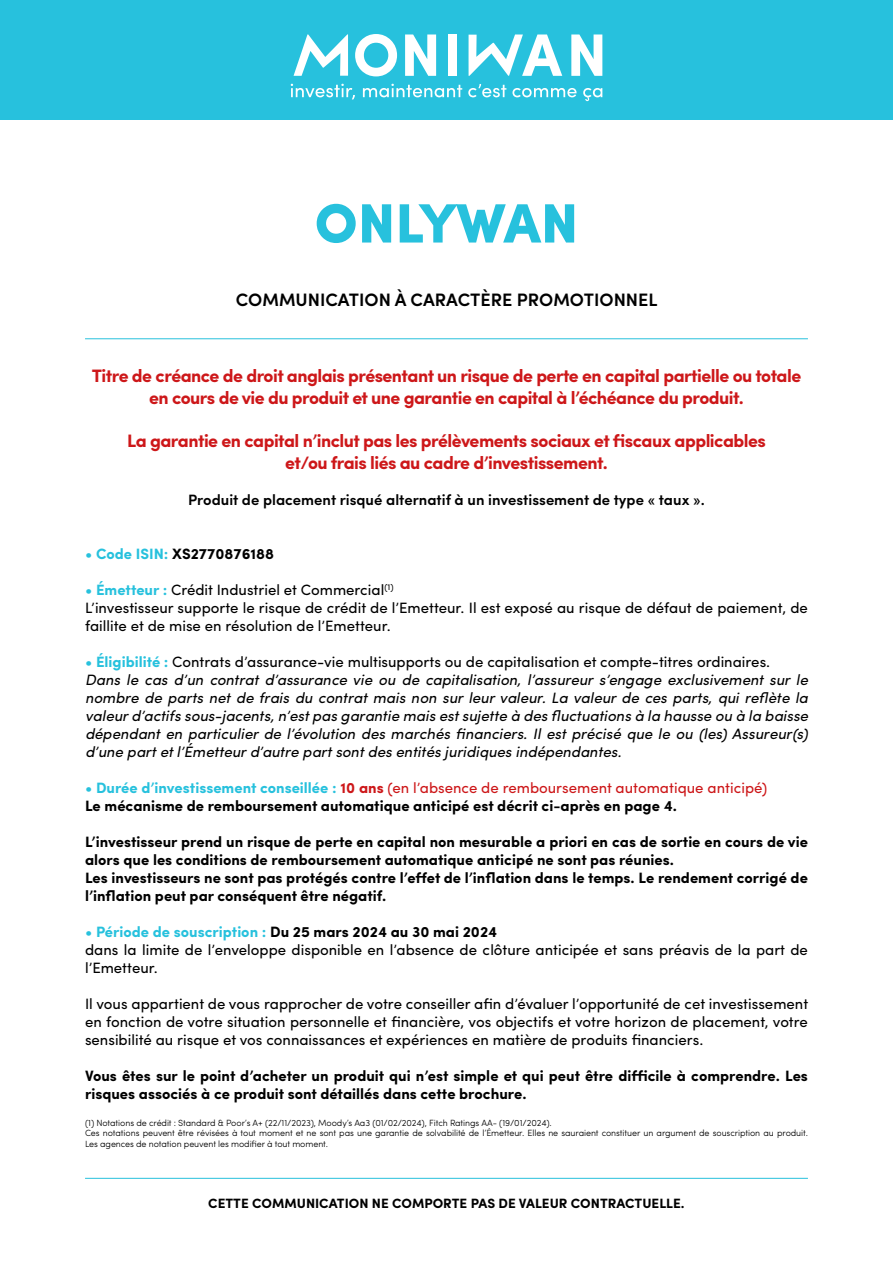
<style>
.page{position:relative;width:893px;height:1263px;background:#fff}
.page>*{position:absolute;margin:0;border:0;box-sizing:border-box;transform-origin:0 0}
.t1{font:900 55.5px "Sofia Pro";color:#27c1dd}
.t2{font:700 18px/21.6px "Sofia Pro";letter-spacing:-.03em;color:#cd1719;text-align:center}
.t3{font:600 18px "Sofia Pro";color:#000}
.t4{font:700 15px/18px "Sofia Pro";color:#000}
.t5{font:15px/18px "Sofia Pro";color:#000}
.t6{font:italic 15px/18px "Sofia Pro";color:#000}
.t7{font:600 15px "Sofia Pro";color:#000}
.t8{font:700 13.5px "Sofia Pro";color:#000}
.t9{font:300 9px/10.5px "Sofia Pro";letter-spacing:-.01em;color:#000}
.s1{color:#27c1dd}
.s2{font-weight:700;color:#27c1dd}
.s3{font-weight:700;font-style:normal;color:#27c1dd}
.s4{font-style:normal}
.s5{color:#cd1719}
.s6{font-weight:400;color:#cd1719}
.s7{font-weight:700}
</style>
<div class="page">
<div style="left:0;top:0;width:893px;height:119px;background:#27c1dd"></div>
<svg style="left:294px;top:34px;width:54px;height:42px"></svg>
<svg style="left:355px;top:34px;width:42px;height:42px"></svg>
<svg style="left:405px;top:34px;width:31px;height:42px"></svg>
<div style="left:448px;top:34px;width:9px;height:42px;background:#fff"></div>
<svg style="left:468px;top:34px;width:94px;height:42px"></svg>
<svg style="left:571px;top:34px;width:31px;height:42px"></svg>
<svg style="left:291px;top:84px;width:64px;height:16px"></svg>
<svg style="left:363px;top:84px;width:99px;height:13px"></svg>
<svg style="left:468px;top:84px;width:38px;height:13px"></svg>
<svg style="left:512px;top:88px;width:65px;height:9px"></svg>
<svg style="left:583px;top:88px;width:19px;height:13px"></svg>
<hr style="left:85px;top:338px;width:723px;height:1px;background:#27c1dd">
<hr style="left:85px;top:1178px;width:723px;height:1px;background:#27c1dd">
<h1 class="t1" style="left:315px;top:179px;width:265px">ONLYWAN</h1>
<p class="t3" style="left:236px;top:286px;width:423px">COMMUNICATION À CARACTÈRE PROMOTIONNEL</p>
<p class="t2" style="left:92px;top:364px;width:711px">Titre de créance de droit anglais présentant un risque de perte en capital partielle ou totale en cours de vie du produit et une garantie en capital à l’échéance du produit.</p>
<p class="t2" style="left:127px;top:429px;width:640px">La garantie en capital n’inclut pas les prélèvements sociaux et fiscaux applicables et/ou frais liés au cadre d’investissement.</p>
<p class="t7" style="left:188px;top:488px;width:518px">Produit de placement risqué alternatif à un investissement de type « taux ».</p>
<p class="t4" style="left:85px;top:543px;width:190px"><span class="s1">• Code ISIN:</span> XS2770876188</p>
<p class="t5" style="left:85px;top:579px;width:724px"><span class="s2">• Émetteur :</span> Crédit Industriel et Commercial<sup>(1)<br></sup>L’investisseur supporte le risque de crédit de l’Emetteur. Il est exposé au risque de défaut de paiement, de faillite et de mise en résolution de l’Emetteur.</p>
<p class="t6" style="left:85px;top:651px;width:724px"><span class="s3">• Éligibilité :</span> <span class="s4">Contrats d’assurance-vie multisupports ou de capitalisation et compte-titres ordinaires.<br></span>Dans le cas d’un contrat d’assurance vie ou de capitalisation, l’assureur s’engage exclusivement sur le nombre de parts net de frais du contrat mais non sur leur valeur. La valeur de ces parts, qui reflète la valeur d’actifs sous-jacents, n’est pas garantie mais est sujette à des fluctuations à la hausse ou à la baisse dépendant en particulier de l’évolution des marchés financiers. Il est précisé que le ou (les) Assureur(s) d’une part et l’Émetteur d’autre part sont des entités juridiques indépendantes.</p>
<p class="t4" style="left:85px;top:777px;width:684px"><span class="s1">• Durée d’investissement conseillée :</span> <span class="s5">10 ans</span> <span class="s6">(en l’absence de remboursement automatique anticipé)<br></span>Le mécanisme de remboursement automatique anticipé est décrit ci-après en page 4.</p>
<p class="t4" style="left:85px;top:831px;width:724px">L’investisseur prend un risque de perte en capital non mesurable a priori en cas de sortie en cours de vie alors que les conditions de remboursement automatique anticipé ne sont pas réunies.<br>Les investisseurs ne sont pas protégés contre l’effet de l’inflation dans le temps. Le rendement corrigé de l’inflation peut par conséquent être négatif.</p>
<p class="t5" style="left:85px;top:921px;width:724px"><span class="s2">• Période de souscription :</span> <span class="s7">Du 25 mars 2024 au 30 mai 2024<br></span>dans la limite de l’enveloppe disponible en l’absence de clôture anticipée et sans préavis de la part de l’Emetteur.</p>
<p class="t5" style="left:85px;top:993px;width:725px;text-align:justify">Il vous appartient de vous rapprocher de votre conseiller afin d’évaluer l’opportunité de cet investissement en fonction de votre situation personnelle et financière, vos objectifs et votre horizon de placement, votre sensibilité au risque et vos connaissances et expériences en matière de produits financiers.</p>
<p class="t4" style="left:85px;top:1065px;width:724px">Vous êtes sur le point d’acheter un produit qui n’est simple et qui peut être difficile à comprendre. Les risques associés à ce produit sont détaillés dans cette brochure.</p>
<p class="t9" style="left:85px;top:1117px;width:724px">(1) Notations de crédit : Standard &amp; Poor’s A+ (22/11/2023), Moody’s Aa3 (01/02/2024), Fitch Ratings AA- (19/01/2024).<br>Ces notations peuvent être révisées à tout moment et ne sont pas une garantie de solvabilité de l’Émetteur. Elles ne sauraient constituer un argument de souscription au produit.<br>Les agences de notation peuvent les modifier à tout moment.</p>
<p class="t8" style="left:208px;top:1193px;width:478px">CETTE COMMUNICATION NE COMPORTE PAS DE VALEUR CONTRACTUELLE.</p>
</div>
